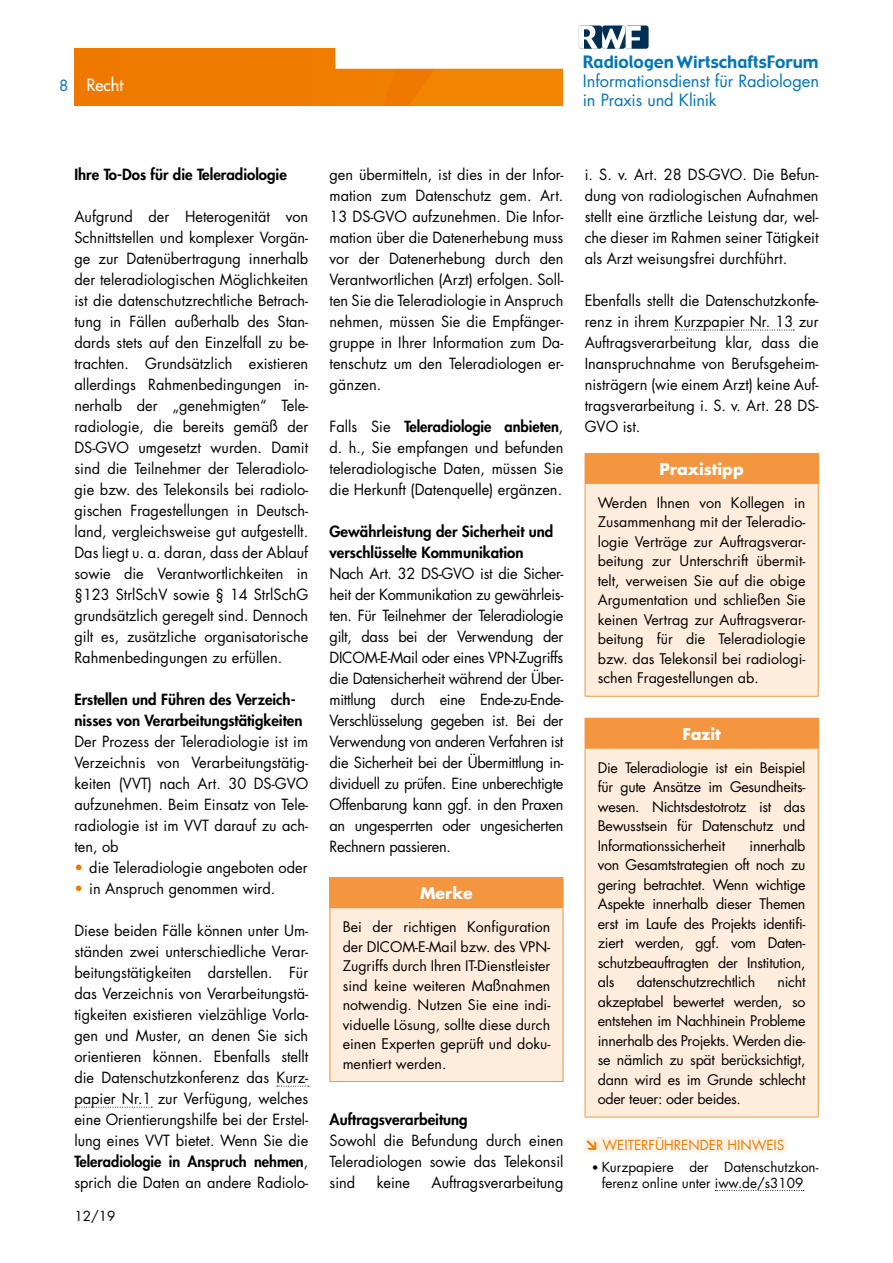
<style>
.page{position:relative;width:893px;height:1263px;background:#fff}
.page>*{position:absolute;margin:0;border:0;box-sizing:border-box;transform-origin:0 0}
.t1{font:16.65px "Gadget";color:#0075b8}
.t2{font:16.5px/18.8px "Futura Std";letter-spacing:-.005em;color:#0075b8}
.t3{font:500 16.5px "Futura Std";color:#fff}
.t4{font:700 15.75px "Futura Std";color:#fff}
.t5{font:15px/21px "Futura Std";color:#000;text-align:justify}
.t6{font:800 15px/21px "Futura Std";color:#000}
.t7{font:15px "Futura Std";color:#0074b7}
.t8{font:14.25px/19.5px "Futura Std";letter-spacing:-.02em;color:#000;text-align:justify}
.t9{font:13.5px/15.8px "Futura Std";color:#000;text-align:center}
.t10{font:13.5px "Futura Std";color:#ef7900}
.s1{color:#ef7900}
.s2{font-weight:800}
.s3{font-family:"DIN Pro";font-weight:900}
.s4{font-family:"DIN Pro";font-weight:500}
</style>
<div class="page">
<div style="left:625px;top:26px;width:24px;height:23px;background:#002f53;border-radius:3px"></div>
<svg style="left:579px;top:26px;width:62px;height:23px"></svg>
<img style="left:74px;top:49px;width:489px;height:57px">
<svg style="left:277px;top:1086px;width:32px;height:1px"></svg>
<svg style="left:75px;top:1107px;width:77px;height:1px"></svg>
<div style="left:330px;top:878px;width:233px;height:30px;background:#f4953f"></div>
<div style="left:330px;top:908px;width:233px;height:173px;background:#feeddd"></div>
<hr style="left:330px;top:877px;width:233px;height:1px;background:#f4953f">
<svg style="left:563px;top:878px;width:1px;height:29px"></svg>
<hr style="left:330px;top:908px;width:1px;height:173px;background:#f4953f">
<hr style="left:563px;top:908px;width:1px;height:173px;background:#f4953f">
<hr style="left:330px;top:1081px;width:233px;height:1px;background:#f4953f">
<svg style="left:675px;top:330px;width:119px;height:1px"></svg>
<div style="left:584px;top:1137px;width:202px;height:15px;background:#fef3e8"></div>
<svg style="left:715px;top:1190px;width:89px;height:1px"></svg>
<div style="left:585px;top:453px;width:233px;height:30px;background:#f4953f"></div>
<div style="left:585px;top:483px;width:233px;height:213px;background:#feeddd"></div>
<hr style="left:585px;top:453px;width:234px;height:1px;background:#f4953f">
<svg style="left:818px;top:454px;width:1px;height:29px"></svg>
<hr style="left:585px;top:483px;width:234px;height:1px;background:#f4953f">
<hr style="left:585px;top:484px;width:1px;height:212px;background:#f4953f">
<hr style="left:818px;top:484px;width:1px;height:212px;background:#f4953f">
<hr style="left:585px;top:696px;width:234px;height:1px;background:#f4953f">
<div style="left:585px;top:718px;width:233px;height:30px;background:#f4953f"></div>
<div style="left:585px;top:748px;width:233px;height:369px;background:#feeddd"></div>
<hr style="left:585px;top:718px;width:234px;height:1px;background:#f4953f">
<svg style="left:818px;top:719px;width:1px;height:29px"></svg>
<hr style="left:585px;top:748px;width:234px;height:1px;background:#f4953f">
<hr style="left:585px;top:749px;width:1px;height:368px;background:#f4953f">
<hr style="left:818px;top:749px;width:1px;height:368px;background:#f4953f">
<hr style="left:585px;top:1117px;width:234px;height:1px;background:#f4953f">
<p class="t7" style="left:59px;top:76px;width:11px">8</p>
<p class="t3" style="left:86px;top:74px;width:38px">Recht</p>
<p class="t1" style="left:583px;top:52px;width:237px">Radiologen WirtschaftsForum</p>
<p class="t2" style="left:583px;top:72px;width:238px">Informationsdienst für Radiologen in Praxis und Klinik</p>
<p class="t6" style="left:74px;top:164px;width:214px">Ihre To-Dos für die Teleradiologie</p>
<p class="t5" style="left:74px;top:206px;width:235px">Aufgrund der Heterogenität von Schnittstellen und komplexer Vorgän&shy;ge zur Datenübertragung innerhalb der teleradiologischen Möglichkeiten ist die datenschutzrechtliche Betrach&shy;tung in Fällen außerhalb des Stan&shy;dards stets auf den Einzelfall zu be&shy;trachten. Grundsätzlich existieren allerdings Rahmenbedingungen in&shy;nerhalb der „genehmigten“ Tele&shy;radiologie, die bereits gemäß der DS-GVO umgesetzt wurden. Damit sind die Teilnehmer der Teleradiolo&shy;gie bzw. des Telekonsils bei radiolo&shy;gischen Fragestellungen in Deutsch&shy;land, vergleichsweise gut aufgestellt.<br>Das liegt u. a. daran, dass der Ablauf sowie die Verantwortlichkeiten in §123 StrlSchV sowie § 14 StrlSchG grundsätzlich geregelt sind. Dennoch gilt es, zusätzliche organisatorische Rahmenbedingungen zu erfüllen.</p>
<p class="t6" style="left:74px;top:689px;width:229px">Erstellen und Führen des Verzeich&shy;nisses von Verarbeitungstätigkeiten</p>
<p class="t5" style="left:74px;top:731px;width:235px">Der Prozess der Teleradiologie ist im Verzeichnis von Verarbeitungstätig&shy;keiten (VVT) nach Art. 30 DS-GVO aufzunehmen. Beim Einsatz von Tele&shy;radiologie ist im VVT darauf zu ach&shy;ten, ob</p>
<p class="t5" style="left:74px;top:857px;width:235px"><span class="s1">•</span> die Teleradiologie angeboten oder</p>
<p class="t5" style="left:74px;top:878px;width:202px"><span class="s1">•</span> in Anspruch genommen wird.</p>
<p class="t5" style="left:74px;top:920px;width:235px">Diese beiden Fälle können unter Um&shy;ständen zwei unterschiedliche Verar&shy;beitungstätigkeiten darstellen. Für das Verzeichnis von Verarbeitungstä&shy;tigkeiten existieren vielzählige Vorla&shy;gen und Muster, an denen Sie sich orientieren können. Ebenfalls stellt die Datenschutzkonferenz das Kurz&shy;papier Nr.1 zur Verfügung, welches eine Orientierungshilfe bei der Erstel&shy;lung eines VVT bietet. Wenn Sie die <span class="s2">Teleradiologie in Anspruch nehmen</span>, sprich die Daten an andere Radiolo-</p>
<p class="t9" style="left:74px;top:1208px;width:42px">12/19</p>
<p class="t5" style="left:330px;top:164px;width:235px">gen übermitteln, ist dies in der Infor&shy;mation zum Datenschutz gem. Art.<br>13 DS-GVO aufzunehmen. Die Infor&shy;mation über die Datenerhebung muss vor der Datenerhebung durch den Verantwortlichen (Arzt) erfolgen. Soll&shy;ten Sie die Teleradiologie in Anspruch nehmen, müssen Sie die Empfänger&shy;gruppe in Ihrer Information zum Da&shy;tenschutz um den Teleradiologen er&shy;gänzen.</p>
<p class="t5" style="left:330px;top:416px;width:235px">Falls Sie <span class="s2">Teleradiologie anbieten</span>, d. h., Sie empfangen und befunden teleradiologische Daten, müssen Sie die Herkunft (Datenquelle) ergänzen.</p>
<p class="t6" style="left:330px;top:521px;width:225px">Gewährleistung der Sicherheit und verschlüsselte Kommunikation</p>
<p class="t5" style="left:330px;top:563px;width:235px">Nach Art. 32 DS-GVO ist die Sicher&shy;heit der Kommunikation zu gewährleis&shy;ten. Für Teilnehmer der Teleradiologie gilt, dass bei der Verwendung der DICOM-E-Mail oder eines VPN-Zugriffs die Datensicherheit während der Über&shy;mittlung durch eine Ende-zu-Ende-Verschlüsselung gegeben ist. Bei der Verwendung von anderen Verfahren ist die Sicherheit bei der Übermittlung in&shy;dividuell zu prüfen. Eine unberechtigte Offenbarung kann ggf. in den Praxen an ungesperrten oder ungesicherten Rechnern passieren.</p>
<p class="t4" style="left:420px;top:883px;width:54px">Merke</p>
<p class="t8" style="left:343px;top:917px;width:209px">Bei der richtigen Konfiguration der DICOM-E-Mail bzw. des VPN-Zugriffs durch Ihren IT-Dienstleister sind keine weiteren Maßnahmen notwendig. Nutzen Sie eine indi&shy;viduelle Lösung, sollte diese durch einen Experten geprüft und doku&shy;mentiert werden.</p>
<p class="t6" style="left:330px;top:1109px;width:140px">Auftragsverarbeitung</p>
<p class="t5" style="left:330px;top:1130px;width:235px">Sowohl die Befundung durch einen Teleradiologen sowie das Telekonsil sind</p>
<p class="t5" style="left:377px;top:1172px;width:35px">keine</p>
<p class="t5" style="left:432px;top:1172px;width:133px">Auftragsverarbeitung</p>
<p class="t5" style="left:585px;top:164px;width:235px">i. S. v. Art. 28 DS-GVO. Die Befun&shy;dung von radiologischen Aufnahmen stellt eine ärztliche Leistung dar, wel&shy;che dieser im Rahmen seiner Tätigkeit als Arzt weisungsfrei durchführt.</p>
<p class="t5" style="left:585px;top:290px;width:235px">Ebenfalls stellt die Datenschutzkonfe&shy;renz in ihrem Kurzpapier Nr. 13 zur Auftragsverarbeitung klar, dass die Inanspruchnahme von Berufsgeheim&shy;nisträgern (wie einem Arzt) keine Auf&shy;tragsverarbeitung i. S. v. Art. 28 DS-GVO ist.</p>
<p class="t4" style="left:659px;top:458px;width:86px">Praxistipp</p>
<p class="t8" style="left:598px;top:493px;width:209px">Werden Ihnen von Kollegen in Zusammenhang mit der Teleradio&shy;logie Verträge zur Auftragsverar&shy;beitung zur Unterschrift übermit&shy;telt, verweisen Sie auf die obige Argumentation und schließen Sie keinen Vertrag zur Auftragsverar&shy;beitung für die Teleradiologie bzw. das Telekonsil bei radiologi&shy;schen Fragestellungen ab.</p>
<p class="t4" style="left:682px;top:723px;width:40px">Fazit</p>
<p class="t8" style="left:598px;top:758px;width:209px">Die Teleradiologie ist ein Beispiel für gute Ansätze im Gesundheits&shy;wesen. Nichtsdestotrotz ist das Bewusstsein für Datenschutz und Informationssicherheit</p>
<p class="t8" style="left:598px;top:836px;width:209px;text-indent:152px">innerhalb von Gesamtstrategien oft noch zu gering betrachtet. Wenn wichtige Aspekte innerhalb dieser Themen erst im Laufe des Projekts identifi&shy;ziert werden, ggf. vom Daten&shy;schutzbeauftragten der Institution, als</p>
<p class="t8" style="left:598px;top:972px;width:209px;text-indent:180px">nicht akzeptabel bewertet werden, so entstehen im Nachhinein Probleme innerhalb des Projekts. Werden die&shy;se nämlich zu spät berücksichtigt, dann wird es im Grunde schlecht oder teuer: oder beides.</p>
<p class="t10" style="left:585px;top:1136px;width:201px"><span class="s3">↘</span> WEITERFÜHRENDER HINWEIS</p>
<p class="t9" style="left:592px;top:1159px;width:228px"><span class="s4">•</span> Kurzpapiere der Datenschutzkon&shy;ferenz online unter iww.de/s3109</p>
<p class="t8" style="left:637px;top:972px;width:120px">datenschutzrechtlich</p>
</div>
